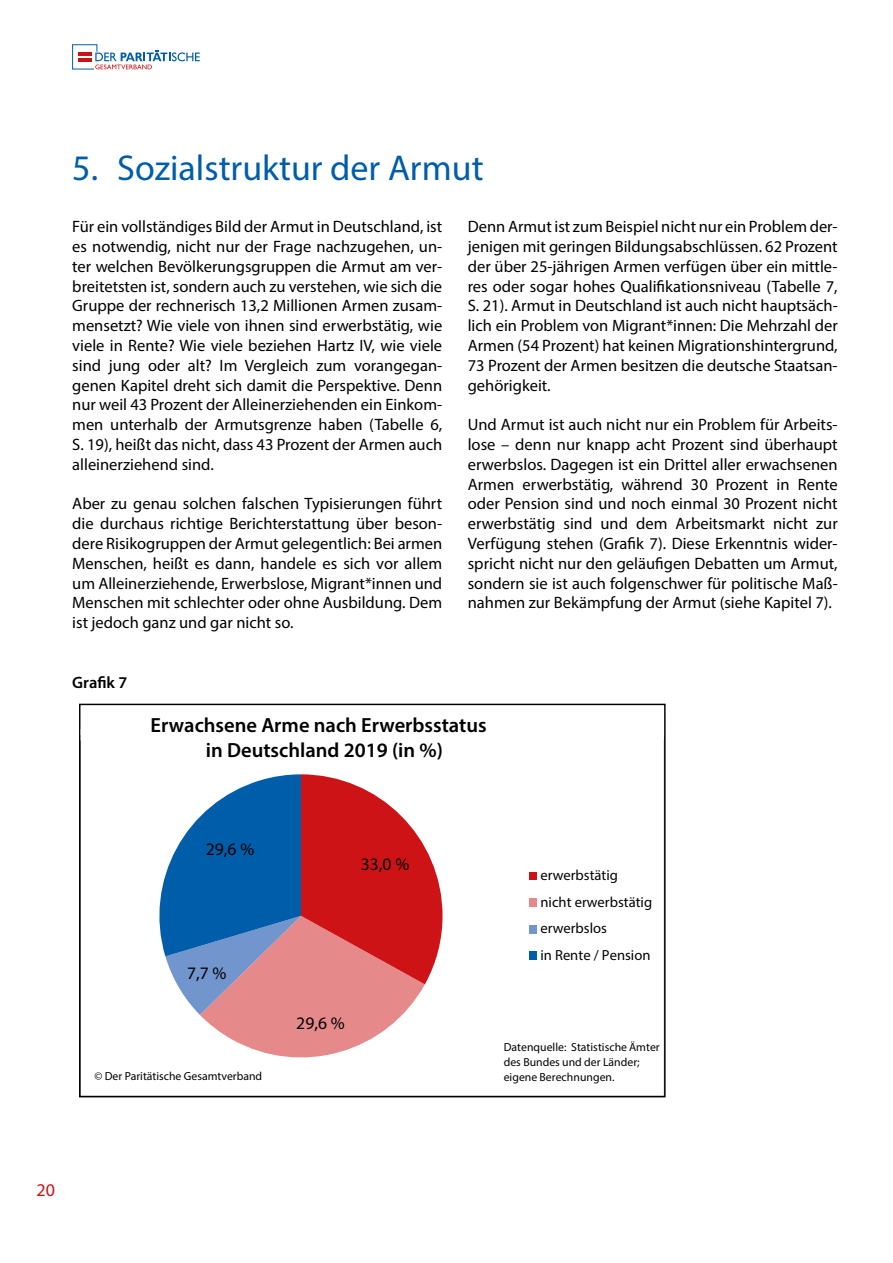
<style>
.page{position:relative;width:893px;height:1263px;background:#fff}
.page>*{position:absolute;margin:0;border:0;box-sizing:border-box;transform-origin:0 0}
.t1{font:36px "Myriad Pro";color:#005da9}
.t2{font:600 20.55px/24.6px "Myriad Pro";color:#000;text-align:center}
.t3{font:18px "Myriad Pro";color:#cd1316}
.t4{font:17.55px "Myriad Pro";color:#010202}
.t5{font:16.5px/19.8px "Myriad Pro";color:#000;text-align:justify}
.t6{font:600 16.5px "Myriad Pro";color:#000}
.t7{font:14.55px/26.5px "Myriad Pro";color:#010202}
.t8{font:11.7px/15.3px "Myriad Pro";letter-spacing:.005em;color:#010202}
.t9{font:11.7px "Myriad Pro";color:#000}
</style>
<div class="page">
<svg style="left:72px;top:44px;width:128px;height:25px"></svg>
<svg style="left:159px;top:774px;width:283px;height:283px"></svg>
<div style="left:529px;top:872px;width:8px;height:8px;background:#cd1316"></div>
<div style="left:529px;top:898px;width:8px;height:9px;background:#e6898a"></div>
<div style="left:529px;top:925px;width:8px;height:8px;background:#7295cd"></div>
<div style="left:529px;top:952px;width:8px;height:8px;background:#005da9"></div>
<h1 class="t1" style="left:72px;top:146px;width:413px">5. Sozialstruktur der Armut</h1>
<p class="t5" style="left:72px;top:217px;width:371px">Für ein vollständiges Bild der Armut in Deutschland, ist es notwendig, nicht nur der Frage nachzugehen, un&shy;ter welchen Bevölkerungsgruppen die Armut am ver&shy;breitetsten ist, sondern auch zu verstehen, wie sich die Gruppe der rechnerisch 13,2 Millionen Armen zusam&shy;mensetzt? Wie viele von ihnen sind erwerbstätig, wie viele in Rente? Wie viele beziehen Hartz IV, wie viele sind jung oder alt? Im Vergleich zum vorangegan&shy;genen Kapitel dreht sich damit die Perspektive. Denn nur weil 43 Prozent der Alleinerziehenden ein Einkom&shy;men unterhalb der Armutsgrenze haben (Tabelle 6, S. 19), heißt das nicht, dass 43 Prozent der Armen auch alleinerziehend sind.</p>
<p class="t5" style="left:72px;top:494px;width:371px">Aber zu genau solchen falschen Typisierungen führt die durchaus richtige Berichterstattung über beson&shy;dere Risikogruppen der Armut gelegentlich: Bei armen Menschen, heißt es dann, handele es sich vor allem um Alleinerziehende, Erwerbslose, Migrant*innen und Menschen mit schlechter oder ohne Ausbildung. Dem ist jedoch ganz und gar nicht so.</p>
<p class="t6" style="left:72px;top:672px;width:57px">Grafik 7</p>
<p class="t5" style="left:468px;top:217px;width:371px">Denn Armut ist zum Beispiel nicht nur ein Problem der&shy;jenigen mit geringen Bildungsabschlüssen. 62 Prozent der über 25-jährigen Armen verfügen über ein mittle&shy;res oder sogar hohes Qualifikationsniveau (Tabelle 7, S. 21). Armut in Deutschland ist auch nicht hauptsäch&shy;lich ein Problem von Migrant*innen: Die Mehrzahl der Armen (54 Prozent) hat keinen Migrationshintergrund, 73 Prozent der Armen besitzen die deutsche Staatsan&shy;gehörigkeit.</p>
<p class="t5" style="left:468px;top:415px;width:371px">Und Armut ist auch nicht nur ein Problem für Arbeits&shy;lose – denn nur knapp acht Prozent sind überhaupt erwerbslos. Dagegen ist ein Drittel aller erwachsenen Armen erwerbstätig, während 30 Prozent in Rente oder Pension sind und noch einmal 30 Prozent nicht erwerbstätig sind und dem Arbeitsmarkt nicht zur Verfügung stehen (Grafik 7). Diese Erkenntnis wider&shy;spricht nicht nur den geläufigen Debatten um Armut, sondern sie ist auch folgenschwer für politische Maß&shy;nahmen zur Bekämpfung der Armut (siehe Kapitel 7).</p>
<p class="t2" style="left:151px;top:713px;width:338px">Erwachsene Arme nach Erwerbsstatus in Deutschland 2019 (in %)</p>
<p class="t4" style="left:206px;top:838px;width:50px">29,6 %</p>
<p class="t4" style="left:187px;top:962px;width:41px">7,7 %</p>
<p class="t4" style="left:361px;top:853px;width:50px">33,0 %</p>
<p class="t4" style="left:296px;top:1012px;width:50px">29,6 %</p>
<p class="t7" style="left:540px;top:862px;width:113px">erwerbstätig nicht erwerbstätig erwerbslos<br>in Rente / Pension</p>
<p class="t8" style="left:504px;top:1039px;width:158px">Datenquelle: Statistische Ämter des Bundes und der Länder;</p>
<p class="t9" style="left:94px;top:1069px;width:169px">© Der Paritätische Gesamtverband</p>
<p class="t8" style="left:504px;top:1069px;width:112px">eigene Berechnungen.</p>
<p class="t3" style="left:37px;top:1179px;width:20px">20</p>
</div>
